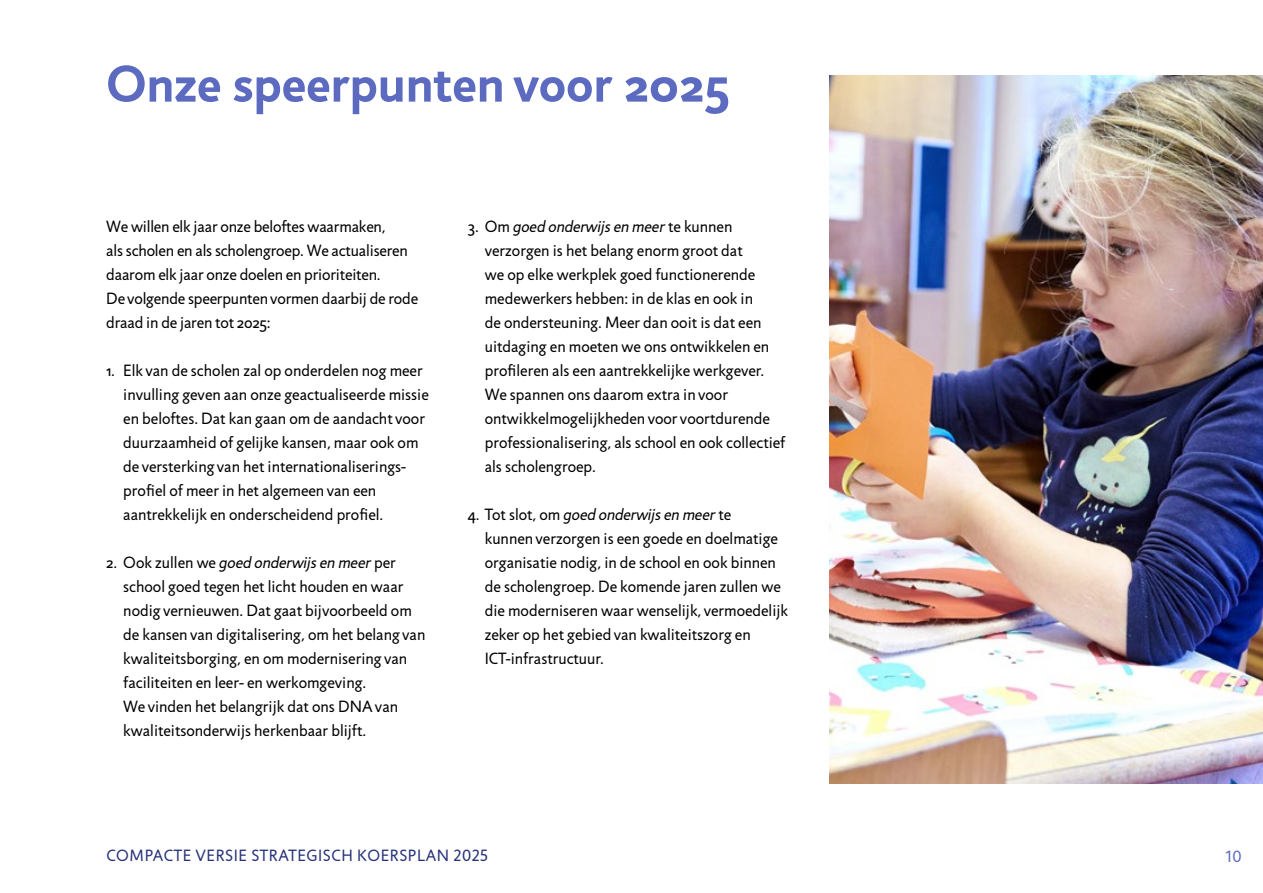
<style>
.page{position:relative;width:1263px;height:893px;background:#fff}
.page>*{position:absolute;margin:0;border:0;box-sizing:border-box;transform-origin:0 0}
.TITEL_Variatie_Hoofd{font:700 52.5px "Jigsaw Std";color:#5c6bc0}
.BROOD{font:16.5px/24px "Jigsaw Std";color:#000}
.t1{font:16.5px "Jigsaw Std";letter-spacing:.04em;color:#253179}
.t2{font:16.5px "Jigsaw Std";color:#5c6bc0}
.s1{font-style:italic}
</style>
<div class="page">
<img style="left:829px;top:75px;width:434px;height:709px">
<p class="TITEL_Variatie_Hoofd" style="left:106px;top:53px;width:625px">Onze speerpunten voor 2025</p>
<p class="BROOD" style="left:106px;top:214px;width:303px">We willen elk jaar onze beloftes waarmaken,<br>als scholen en als scholengroep. We actualiseren daarom elk jaar onze doelen en prioriteiten.</p>
<p class="BROOD" style="left:106px;top:286px;width:313px">De volgende speerpunten vormen daarbij de rode draad in de jaren tot 2025:</p>
<p class="BROOD" style="left:123px;top:358px;width:307px;text-indent:-17px">1. Elk van de scholen zal op onderdelen nog meer invulling geven aan onze geactualiseerde missie en beloftes. Dat kan gaan om de aandacht voor duurzaamheid of gelijke kansen, maar ook om de versterking van het internationaliserings&shy;profiel of meer in het algemeen van een aantrekkelijk en onderscheidend profiel.</p>
<p class="BROOD" style="left:123px;top:550px;width:304px;text-indent:-17px">2. Ook zullen we <span class="s1">goed onderwijs en meer</span> per school goed tegen het licht houden en waar nodig vernieuwen. Dat gaat bijvoorbeeld om de kansen van digitalisering, om het belang van kwaliteitsborging, en om modernisering van faciliteiten en leer- en werkomgeving.<br>We vinden het belangrijk dat ons DNA van kwaliteitsonderwijs herkenbaar blijft.</p>
<p class="BROOD" style="left:485px;top:214px;width:302px;text-indent:-17px">3. Om <span class="s1">goed onderwijs en meer</span> te kunnen verzorgen is het belang enorm groot dat<br>we op elke werkplek goed functionerende medewerkers hebben: in de klas en ook in<br>de ondersteuning. Meer dan ooit is dat een uitdaging en moeten we ons ontwikkelen en profileren als een aantrekkelijke werkgever.<br>We spannen ons daarom extra in voor ontwikkelmogelijkheden voor voortdurende professionalisering, als school en ook collectief als scholengroep.</p>
<p class="BROOD" style="left:485px;top:502px;width:305px;text-indent:-17px">4. Tot slot, om <span class="s1">goed onderwijs en meer</span> te<br>kunnen verzorgen is een goede en doelmatige organisatie nodig, in de school en ook binnen de scholengroep. De komende jaren zullen we die moderniseren waar wenselijk, vermoedelijk zeker op het gebied van kwaliteitszorg en ICT-infrastructuur.</p>
<p class="t1" style="left:106px;top:845px;width:383px">COMPACTE VERSIE STRATEGISCH KOERSPLAN 2025</p>
<p class="t2" style="left:1226px;top:846px;width:17px">10</p>
</div>
